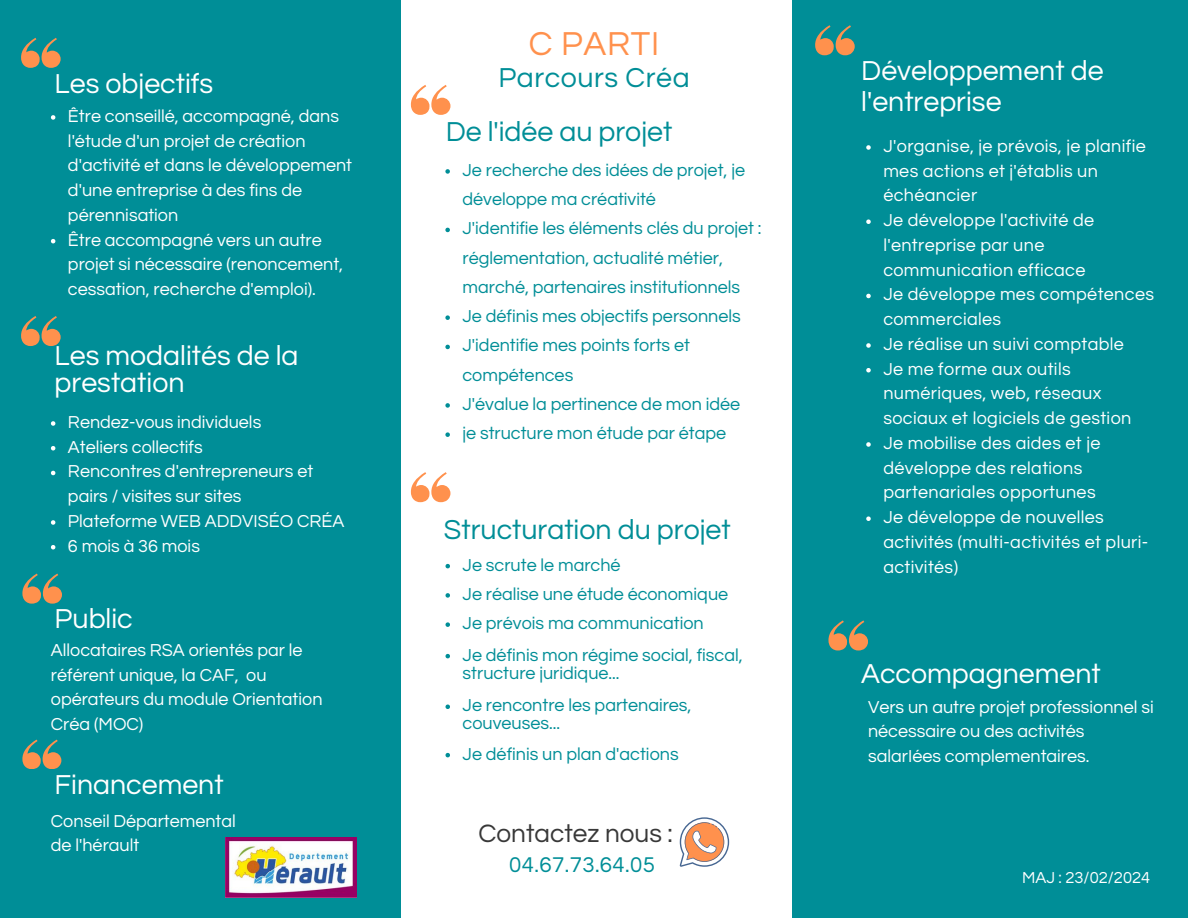
<style>
.page{position:relative;width:1188px;height:918px;background:#008e97}
.page>*{position:absolute;margin:0;border:0;box-sizing:border-box;transform-origin:0 0}
.t1{font:34.5px "Questrial";letter-spacing:.02em;color:#ff914d}
.t2{font:28.5px/27px "Questrial";color:#fff}
.t3{font:28.5px "Questrial";color:#008e97}
.t4{font:28.5px "Questrial";letter-spacing:.02em;color:#008e97}
.t5{font:26.1px "Questrial";color:#383838}
.t6{font:22.2px "Questrial";letter-spacing:.02em;color:#008e97}
.t7{font:18px/24.8px "Questrial";color:#fff}
.t8{font:18px/29.2px "Questrial";color:#008e97}
.t9{font:18px/24.8px "Questrial";letter-spacing:.02em;color:#fff}
.t10{font:16.5px "Questrial";color:#fff}
</style>
<div class="page">
<div style="left:402px;top:0;width:390px;height:918px;background:#fff"></div>
<svg style="left:21px;top:38px;width:39px;height:30px"></svg>
<svg style="left:828px;top:620px;width:40px;height:31px"></svg>
<svg style="left:815px;top:25px;width:40px;height:30px"></svg>
<svg style="left:680px;top:817px;width:49px;height:50px"></svg>
<svg style="left:22px;top:740px;width:39px;height:29px"></svg>
<img style="left:225px;top:838px;width:132px;height:60px">
<svg style="left:21px;top:316px;width:39px;height:30px"></svg>
<svg style="left:411px;top:85px;width:39px;height:30px"></svg>
<svg style="left:866px;top:145px;width:5px;height:5px"></svg>
<svg style="left:866px;top:219px;width:5px;height:5px"></svg>
<svg style="left:866px;top:294px;width:5px;height:4px"></svg>
<svg style="left:866px;top:343px;width:5px;height:5px"></svg>
<svg style="left:866px;top:368px;width:5px;height:4px"></svg>
<svg style="left:866px;top:442px;width:5px;height:5px"></svg>
<svg style="left:866px;top:516px;width:5px;height:5px"></svg>
<svg style="left:445px;top:169px;width:5px;height:5px"></svg>
<svg style="left:445px;top:228px;width:5px;height:4px"></svg>
<svg style="left:445px;top:315px;width:5px;height:5px"></svg>
<svg style="left:445px;top:345px;width:5px;height:4px"></svg>
<svg style="left:445px;top:403px;width:5px;height:5px"></svg>
<svg style="left:445px;top:432px;width:5px;height:5px"></svg>
<svg style="left:446px;top:564px;width:4px;height:4px"></svg>
<svg style="left:446px;top:593px;width:4px;height:5px"></svg>
<svg style="left:446px;top:622px;width:4px;height:5px"></svg>
<svg style="left:446px;top:654px;width:4px;height:4px"></svg>
<svg style="left:446px;top:705px;width:4px;height:4px"></svg>
<svg style="left:446px;top:753px;width:4px;height:4px"></svg>
<svg style="left:51px;top:421px;width:4px;height:5px"></svg>
<svg style="left:51px;top:446px;width:4px;height:4px"></svg>
<svg style="left:51px;top:471px;width:4px;height:4px"></svg>
<svg style="left:51px;top:520px;width:4px;height:5px"></svg>
<svg style="left:51px;top:545px;width:4px;height:4px"></svg>
<svg style="left:411px;top:472px;width:39px;height:30px"></svg>
<svg style="left:51px;top:115px;width:4px;height:5px"></svg>
<svg style="left:51px;top:239px;width:4px;height:4px"></svg>
<svg style="left:22px;top:574px;width:40px;height:30px"></svg>
<h1 class="t2" style="left:55px;top:70px;width:160px">Les objectifs</h1>
<h2 class="t7" style="left:68px;top:104px;width:286px">Être conseillé, accompagné, dans l'étude d'un projet de création d'activité et dans le développement d'une entreprise à des fins de pérennisation</h2>
<p class="t7" style="left:68px;top:228px;width:277px">Être accompagné vers un autre projet si nécessaire (renoncement, cessation, recherche d'emploi).</p>
<p class="t2" style="left:55px;top:342px;width:245px">Les modalités de la prestation</p>
<p class="t7" style="left:68px;top:410px;width:195px">Rendez-vous individuels</p>
<p class="t7" style="left:68px;top:435px;width:136px">Ateliers collectifs</p>
<p class="t7" style="left:68px;top:460px;width:247px">Rencontres d'entrepreneurs et pairs / visites sur sites</p>
<p class="t7" style="left:68px;top:509px;width:278px">Plateforme WEB ADDVISÉO CRÉA</p>
<p class="t7" style="left:68px;top:534px;width:134px">6 mois à 36 mois</p>
<p class="t2" style="left:55px;top:606px;width:80px">Public</p>
<p class="t7" style="left:51px;top:638px;width:273px">Allocataires RSA orientés par le référent unique, la CAF, ou opérateurs du module Orientation<br>Créa (MOC)</p>
<p class="t2" style="left:55px;top:772px;width:171px">Financement</p>
<h1 class="t7" style="left:51px;top:809px;width:186px">Conseil Départemental</h1>
<p class="t7" style="left:51px;top:834px;width:90px">de l'hérault</p>
<h1 class="t1" style="left:529px;top:27px;width:132px">C PARTI</h1>
<h1 class="t4" style="left:498px;top:64px;width:193px">Parcours Créa</h1>
<p class="t3" style="left:446px;top:118px;width:228px">De l'idée au projet</p>
<h1 class="t8" style="left:462px;top:156px;width:284px">Je recherche des idées de projet, je développe ma créativité</h1>
<h1 class="t8" style="left:462px;top:214px;width:301px">J'identifie les éléments clés du projet : réglementation, actualité métier, marché, partenaires institutionnels</h1>
<p class="t8" style="left:462px;top:302px;width:280px">Je définis mes objectifs personnels</p>
<p class="t8" style="left:462px;top:331px;width:229px">J'identifie mes points forts et compétences</p>
<p class="t8" style="left:462px;top:390px;width:279px">J'évalue la pertinence de mon idée</p>
<p class="t8" style="left:462px;top:419px;width:265px">je structure mon étude par étape</p>
<p class="t3" style="left:444px;top:515px;width:288px">Structuration du projet</p>
<p class="t8" style="left:463px;top:551px;width:160px">Je scrute le marché</p>
<p class="t8" style="left:463px;top:580px;width:267px">Je réalise une étude économique</p>
<p class="t8" style="left:463px;top:609px;width:243px">Je prévois ma communication</p>
<h1 class="t8" style="left:463px;top:646px;width:282px;line-height:18px">Je définis mon régime social, fiscal, structure juridique...</h1>
<p class="t8" style="left:463px;top:697px;width:231px;line-height:18px">Je rencontre les partenaires, couveuses...</p>
<p class="t8" style="left:463px;top:740px;width:218px">Je définis un plan d'actions</p>
<p class="t5" style="left:478px;top:820px;width:196px">Contactez nous :</p>
<p class="t6" style="left:509px;top:854px;width:147px">04.67.73.64.05</p>
<h1 class="t2" style="left:861px;top:56px;width:244px;line-height:31.5px">Développement de l'entreprise</h1>
<p class="t9" style="left:883px;top:134px;width:264px">J'organise, je prévois, je planifie mes actions et j'établis un échéancier</p>
<p class="t9" style="left:883px;top:208px;width:212px">Je développe l'activité de l'entreprise par une communication efficace</p>
<p class="t9" style="left:883px;top:283px;width:272px">Je développe mes compétences commerciales</p>
<p class="t9" style="left:883px;top:332px;width:242px">Je réalise un suivi comptable</p>
<h1 class="t9" style="left:883px;top:357px;width:250px">Je me forme aux outils numériques, web, réseaux sociaux et logiciels de gestion</h1>
<p class="t9" style="left:883px;top:431px;width:219px">Je mobilise des aides et je développe des relations partenariales opportunes</p>
<p class="t9" style="left:883px;top:505px;width:266px">Je développe de nouvelles activités (multi-activités et pluri&shy;activités)</p>
<h1 class="t2" style="left:861px;top:661px;width:241px">Accompagnement</h1>
<p class="t7" style="left:868px;top:695px;width:287px">Vers un autre projet professionnel si nécessaire ou des activités salarIées complementaires.</p>
<p class="t10" style="left:1022px;top:870px;width:130px">MAJ : 23/02/2024</p>
</div>
